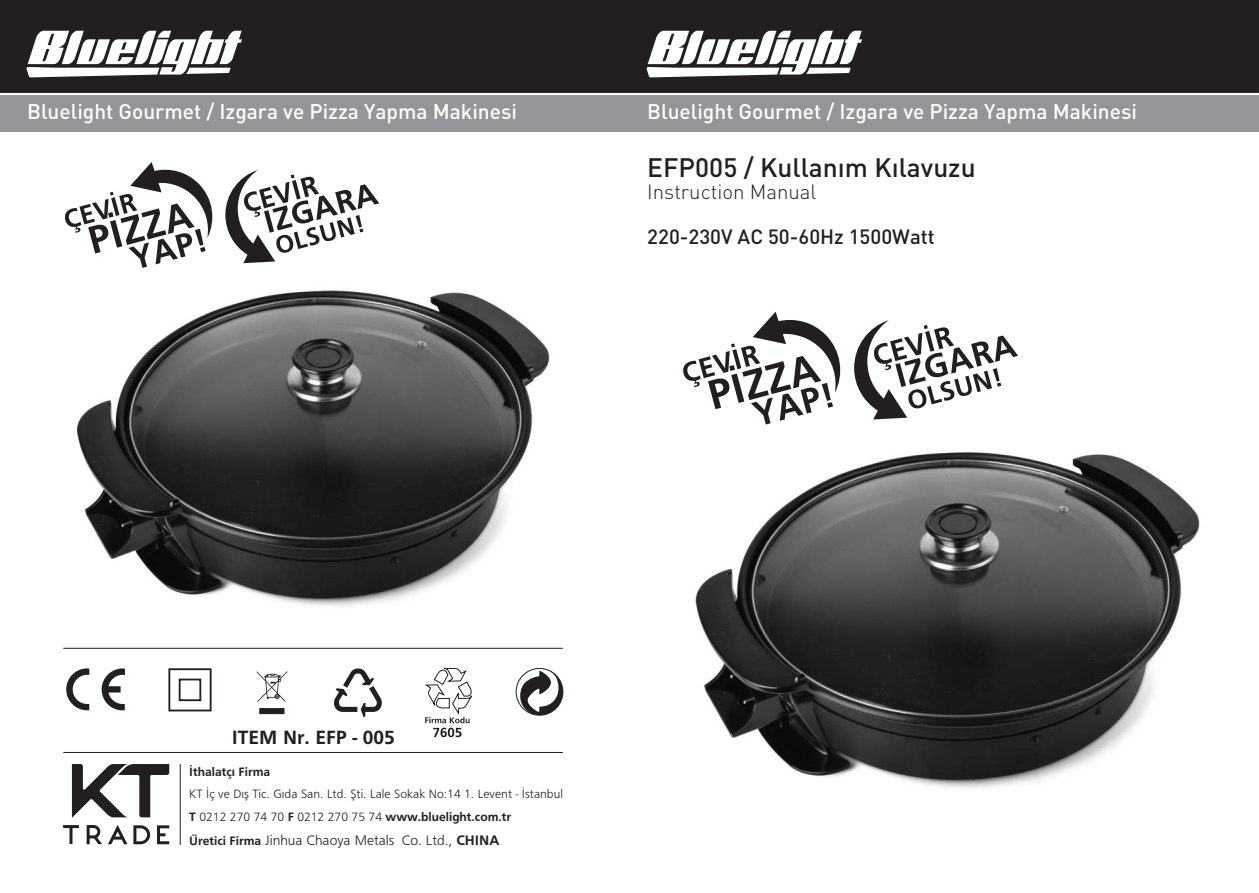
<style>
.page{position:relative;width:1259px;height:893px;background:#fff}
.page>*{position:absolute;margin:0;border:0;box-sizing:border-box;transform-origin:0 0}
.t1{font:500 26.4px "DI Nbek";color:#231f20}
.t2{font:500 21px "DI Nbek";color:#fff}
.t3{font:500 20.4px "DI Nbek";color:#231f20}
.t4{font:300 20.4px "DI Nbek";color:#231f20}
.t5{font:700 19.95px "Frugal";color:#231f20}
.t6{font:14.4px "Frugal";color:#231f20}
.t7{font:12.6px/22.5px "Frugal";color:#231f20}
.t8{font:700 12.6px "Frugal";color:#231f20}
.s1{font-weight:700}
.s2{font-weight:700;font-size:12.6px}
</style>
<div class="page">
<img style="left:695px;top:424px;width:505px;height:364px">
<svg style="left:683px;top:312px;width:335px;height:112px"></svg>
<div style="left:0;top:0;width:1259px;height:94px;background:#231f20"></div>
<div style="left:0;top:94px;width:1259px;height:37px;background:#939598"></div>
<svg style="left:646px;top:31px;width:216px;height:46px"></svg>
<hr style="left:0;top:93px;width:1259px;height:2px;background:#fff">
<svg style="left:27px;top:31px;width:215px;height:46px"></svg>
<img style="left:76px;top:290px;width:474px;height:316px">
<svg style="left:65px;top:162px;width:314px;height:106px"></svg>
<div style="left:168px;top:668px;width:44px;height:43px;border:2px solid #231f20"></div>
<div style="left:179px;top:679px;width:22px;height:22px;border:2px solid #231f20"></div>
<svg style="left:102px;top:668px;width:23px;height:42px"></svg>
<svg style="left:66px;top:668px;width:23px;height:42px"></svg>
<img style="left:256px;top:671px;width:32px;height:44px">
<svg style="left:334px;top:668px;width:48px;height:49px"></svg>
<svg style="left:516px;top:668px;width:47px;height:47px"></svg>
<svg style="left:518px;top:670px;width:45px;height:45px"></svg>
<svg style="left:425px;top:667px;width:47px;height:70px"></svg>
<hr style="left:63px;top:752px;width:500px;height:1px;background:#231f20">
<hr style="left:63px;top:648px;width:500px;height:1px;background:#231f20">
<svg style="left:63px;top:764px;width:106px;height:80px"></svg>
<hr style="left:180px;top:764px;width:1px;height:81px;background:#231f20">
<h2 class="t2" style="left:27px;top:104px;width:491px">Bluelight Gourmet / Izgara ve Pizza Yapma Makinesi</h2>
<h2 class="t2" style="left:647px;top:104px;width:491px">Bluelight Gourmet / Izgara ve Pizza Yapma Makinesi</h2>
<h1 class="t1" style="left:647px;top:158px;width:330px">EFP005 / Kullan›m K›lavuzu</h1>
<h3 class="t4" style="left:647px;top:185px;width:171px">Instruction Manual</h3>
<h3 class="t3" style="left:647px;top:229px;width:289px">220-230V AC 50-60Hz 1500Watt</h3>
<h3 class="t5" style="left:232px;top:729px;width:165px">ITEM Nr. EFP - 005</h3>
<p class="t8" style="left:189px;top:767px;width:83px">‹thalatç› Firma</p>
<p class="t7" style="left:189px;top:784px;width:375px">KT ‹ç ve D›fl Tic. G›da San. Ltd. fiti. Lale Sokak No:14 1. Levent - ‹stanbul<br><span class="s1">T</span> 0212 270 74 70 <span class="s1">F</span> 0212 270 75 74 <span class="s1">www.bluelight.com.tr</span></p>
<p class="t6" style="left:189px;top:835px;width:312px"><span class="s2">Üretici Firma</span> Jinhua Chaoya Metals- Co. Ltd., <span class="s1">CHINA</span></p>
</div>
